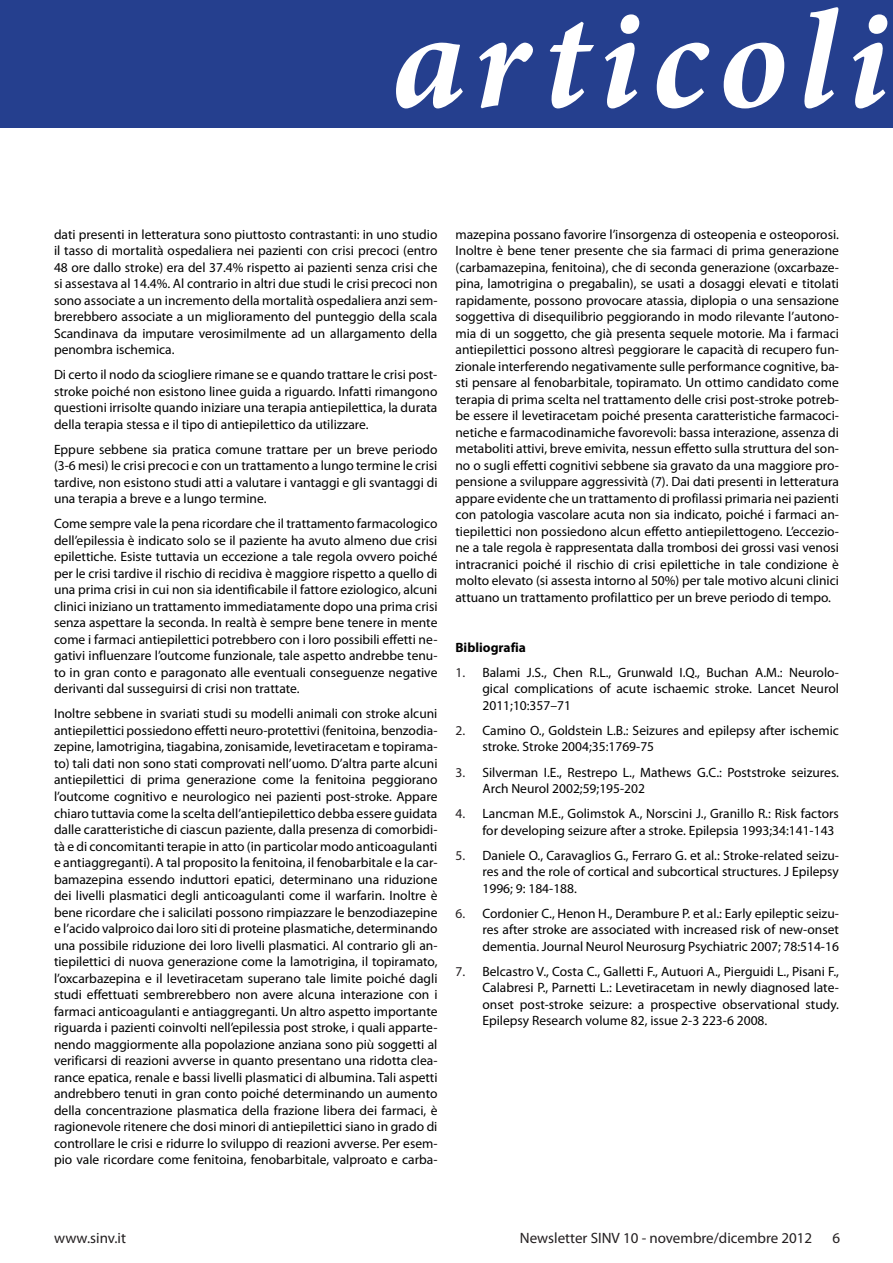
<style>
.page{position:relative;width:893px;height:1263px;background:#fff}
.page>*{position:absolute;margin:0;border:0;box-sizing:border-box;transform-origin:0 0}
.t1{font:italic 700 141.6px "Minion Pro";letter-spacing:.07em;color:#fff}
.t2{font:15px "Myriad Pro";color:#231f20}
.testo{font:13.5px/16.5px "Myriad Pro";color:#000;text-align:justify}
.testo-2{font:700 13.5px "Myriad Pro";color:#000}
.s1{color:#231f20}
</style>
<div class="page">
<div style="left:0;top:0;width:893px;height:128px;background:#253f8e"></div>
<p class="t1" style="left:391px;top:-39px;width:499px">articoli</p>
<p class="testo" style="left:54px;top:226px;width:385px">dati presenti in letteratura sono piuttosto contrastanti: in uno studio il tasso di mortalità ospedaliera nei pazienti con crisi precoci (entro 48 ore dallo stroke) era del 37.4% rispetto ai pazienti senza crisi che si assestava al 14.4%. Al contrario in altri due studi le crisi precoci non sono associate a un incremento della mortalità ospedaliera anzi sem&shy;brerebbero associate a un miglioramento del punteggio della scala Scandinava da imputare verosimilmente ad un allargamento della penombra ischemica.</p>
<p class="testo" style="left:54px;top:366px;width:385px">Di certo il nodo da sciogliere rimane se e quando trattare le crisi post&shy;stroke poiché non esistono linee guida a riguardo. Infatti rimangono questioni irrisolte quando iniziare una terapia antiepilettica, la durata della terapia stessa e il tipo di antiepilettico da utilizzare.</p>
<p class="testo" style="left:54px;top:441px;width:385px">Eppure sebbene sia pratica comune trattare per un breve periodo (3-6 mesi) le crisi precoci e con un trattamento a lungo termine le crisi tardive, non esistono studi atti a valutare i vantaggi e gli svantaggi di una terapia a breve e a lungo termine.</p>
<p class="testo" style="left:54px;top:515px;width:385px">Come sempre vale la pena ricordare che il trattamento farmacologico dell’epilessia è indicato solo se il paziente ha avuto almeno due crisi epilettiche. Esiste tuttavia un eccezione a tale regola ovvero poiché per le crisi tardive il rischio di recidiva è maggiore rispetto a quello di una prima crisi in cui non sia identificabile il fattore eziologico, alcuni clinici iniziano un trattamento immediatamente dopo una prima crisi senza aspettare la seconda. In realtà è sempre bene tenere in mente come i farmaci antiepilettici potrebbero con i loro possibili effetti ne&shy;gativi influenzare l’outcome funzionale, tale aspetto andrebbe tenu&shy;to in gran conto e paragonato alle eventuali conseguenze negative derivanti dal susseguirsi di crisi non trattate.</p>
<p class="testo" style="left:54px;top:705px;width:385px">Inoltre sebbene in svariati studi su modelli animali con stroke alcuni antiepilettici possiedono effetti neuro-protettivi (fenitoina, benzodia&shy;zepine, lamotrigina, tiagabina, zonisamide, levetiracetam e topirama&shy;to) tali dati non sono stati comprovati nell’uomo. D’altra parte alcuni antiepilettici di prima generazione come la fenitoina peggiorano l’outcome cognitivo e neurologico nei pazienti post-stroke. Appare chiaro tuttavia come la scelta dell’antiepilettico debba essere guidata dalle caratteristiche di ciascun paziente, dalla presenza di comorbidi&shy;tà e di concomitanti terapie in atto (in particolar modo anticoagulanti e antiaggreganti). A tal proposito la fenitoina, il fenobarbitale e la car&shy;bamazepina essendo induttori epatici, determinano una riduzione dei livelli plasmatici degli anticoagulanti come il warfarin. Inoltre è bene ricordare che i salicilati possono rimpiazzare le benzodiazepine e l’acido valproico dai loro siti di proteine plasmatiche, determinando una possibile riduzione dei loro livelli plasmatici. Al contrario gli an&shy;tiepilettici di nuova generazione come la lamotrigina, il topiramato, l’oxcarbazepina e il levetiracetam superano tale limite poiché dagli studi effettuati sembrerebbero non avere alcuna interazione con i farmaci anticoagulanti e antiaggreganti. Un altro aspetto importante riguarda i pazienti coinvolti nell’epilessia post stroke, i quali apparte&shy;nendo maggiormente alla popolazione anziana sono più soggetti al verificarsi di reazioni avverse in quanto presentano una ridotta clea&shy;rance epatica, renale e bassi livelli plasmatici di albumina. Tali aspetti andrebbero tenuti in gran conto poiché determinando un aumento della concentrazione plasmatica della frazione libera dei farmaci, è ragionevole ritenere che dosi minori di antiepilettici siano in grado di controllare le crisi e ridurre lo sviluppo di reazioni avverse. Per esem&shy;pio vale ricordare come fenitoina, fenobarbitale, valproato e carba-</p>
<p class="testo" style="left:455px;top:226px;width:385px">mazepina possano favorire l’insorgenza di osteopenia e osteoporosi.<br>Inoltre è bene tener presente che sia farmaci di prima generazione (carbamazepina, fenitoina), che di seconda generazione (oxcarbaze&shy;pina, lamotrigina o pregabalin), se usati a dosaggi elevati e titolati rapidamente, possono provocare atassia, diplopia o una sensazione soggettiva di disequilibrio peggiorando in modo rilevante l’autono&shy;mia di un soggetto, che già presenta sequele motorie. Ma i farmaci antiepilettici possono altresì peggiorare le capacità di recupero fun&shy;zionale interferendo negativamente sulle performance cognitive, ba&shy;sti pensare al fenobarbitale, topiramato. Un ottimo candidato come terapia di prima scelta nel trattamento delle crisi post-stroke potreb&shy;be essere il levetiracetam poiché presenta caratteristiche farmacoci&shy;netiche e farmacodinamiche favorevoli: bassa interazione, assenza di metaboliti attivi, breve emivita, nessun effetto sulla struttura del son&shy;no o sugli effetti cognitivi sebbene sia gravato da una maggiore pro&shy;pensione a sviluppare aggressività (7). Dai dati presenti in letteratura appare evidente che un trattamento di profilassi primaria nei pazienti con patologia vascolare acuta non sia indicato, poiché i farmaci an&shy;tiepilettici non possiedono alcun effetto antiepilettogeno. L’eccezio&shy;ne a tale regola è rappresentata dalla trombosi dei grossi vasi venosi intracranici poiché il rischio di crisi epilettiche in tale condizione è molto elevato (si assesta intorno al 50%) per tale motivo alcuni clinici attuano un trattamento profilattico per un breve periodo di tempo.</p>
<p class="testo-2" style="left:455px;top:639px;width:72px">Bibliografia</p>
<p class="testo" style="left:482px;top:664px;width:358px;text-indent:-27px"><span class="s1">1.</span> Balami J.S., Chen R.L., Grunwald I.Q., Buchan A.M.: Neurolo&shy;gical complications of acute ischaemic stroke. Lancet Neurol 2011;10:357–71</p>
<p class="testo" style="left:482px;top:722px;width:358px;text-indent:-27px"><span class="s1">2.</span> Camino O., Goldstein L.B.: Seizures and epilepsy after ischemic stroke. Stroke 2004;35:1769-75</p>
<p class="testo" style="left:482px;top:763px;width:358px;text-indent:-27px"><span class="s1">3.</span> Silverman I.E., Restrepo L., Mathews G.C.: Poststroke seizures.<br>Arch Neurol 2002;59;195-202</p>
<p class="testo" style="left:482px;top:805px;width:358px;text-indent:-27px"><span class="s1">4.</span> Lancman M.E., Golimstok A., Norscini J., Granillo R.: Risk factors for developing seizure after a stroke. Epilepsia 1993;34:141-143</p>
<p class="testo" style="left:482px;top:846px;width:358px;text-indent:-27px"><span class="s1">5.</span> Daniele O., Caravaglios G., Ferraro G. et al.: Stroke-related seizu&shy;res and the role of cortical and subcortical structures. J Epilepsy 1996; 9: 184-188.</p>
<p class="testo" style="left:482px;top:904px;width:358px;text-indent:-27px"><span class="s1">6.</span> Cordonier C., Henon H., Derambure P. et al.: Early epileptic seizu&shy;res after stroke are associated with increased risk of new-onset dementia. Journal Neurol Neurosurg Psychiatric 2007; 78:514-16</p>
<p class="testo" style="left:482px;top:962px;width:358px;text-indent:-27px"><span class="s1">7.</span> Belcastro V., Costa C., Galletti F., Autuori A., Pierguidi L., Pisani F., Calabresi P., Parnetti L.: Levetiracetam in newly diagnosed late&shy;onset post-stroke seizure: a prospective observational study.<br>Epilepsy Research volume 82, issue 2-3 223-6 2008.</p>
<p class="t2" style="left:54px;top:1229px;width:73px">www.sinv.it</p>
<p class="t2" style="left:520px;top:1229px;width:294px">Newsletter SINV 10 - novembre/dicembre 2012</p>
<p class="t2" style="left:832px;top:1229px;width:9px">6</p>
</div>
